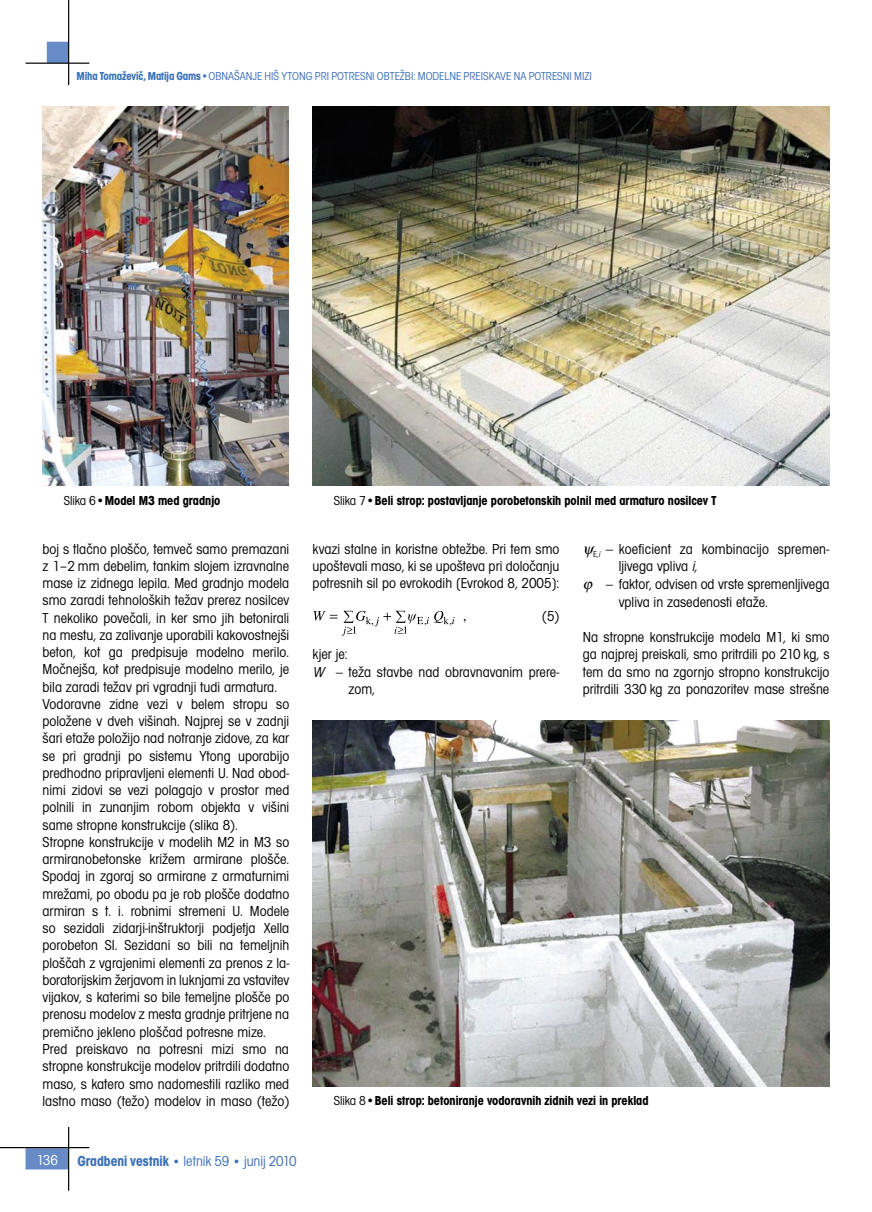
<style>
.page{position:relative;width:872px;height:1212px;background:#fff}
.page>*{position:absolute;margin:0;border:0;box-sizing:border-box;transform-origin:0 0}
.Osnovni_tekst{font:condensed 15px/17.2px "Avant Gar Got Itc TEE";color:#000;text-align:justify}
.t1{font:condensed 15px "Avant Gar Got Itc TEE";color:#3c71b6}
.t2{font:condensed 15px "Avant Gar Got Itc TEE";color:#fff}
.Podpisi{font:700 condensed 13.5px "Avant Gar Got Itc TEE";color:#000}
.t3{font:condensed 12px "Avant Gar Got Itc TEE";color:#3c71b6}
.s1{font-weight:700}
.s2{font-weight:400}
.s3{font-family:"Minion Pro";font-stretch:normal}
.s4{font-style:italic}
.s5{font-weight:700;font-size:13.5px}
</style>
<div class="page">
<div style="left:48px;top:42px;width:19px;height:20px;background:#678bc6"></div>
<div style="left:47px;top:42px;width:21px;height:21px;border:2px solid #678bc6"></div>
<div style="left:26px;top:1149px;width:41px;height:20px;background:#678bc6"></div>
<div style="left:26px;top:1148px;width:42px;height:21px;border:2px solid #678bc6"></div>
<hr style="left:0;top:1147px;width:89px;height:1px;background:#000">
<hr style="left:68px;top:1127px;width:1px;height:64px;background:#000">
<hr style="left:26px;top:63px;width:63px;height:1px;background:#000">
<hr style="left:68px;top:0;width:1px;height:85px;background:#000">
<img style="left:43px;top:106px;width:246px;height:379px">
<img style="left:313px;top:106px;width:516px;height:380px">
<img style="left:313px;top:721px;width:516px;height:365px">
<svg style="left:313px;top:611px;width:141px;height:25px"></svg>
<p class="t3" style="left:77px;top:70px;width:517px"><span class="s1">Miha Tomaževič, Matija Gams</span>•OBNAŠANJE HIŠ YTONG PRI POTRESNI OBTEŽBI: MODELNE PREISKAVE NA POTRESNI MIZI</p>
<p class="Podpisi" style="left:64px;top:492px;width:158px"><span class="s2">Slika 6•</span>Model M3 med gradnjo</p>
<p class="Podpisi" style="left:334px;top:492px;width:384px"><span class="s2">Slika 7•</span>Beli strop: postavljanje porobetonskih polnil med armaturo nosilcev T</p>
<p class="Osnovni_tekst" style="left:43px;top:540px;width:248px">boj s tlačno ploščo, temveč samo premazani z 1–2 mm debelim, tankim slojem izravnalne mase iz zidnega lepila. Med gradnjo modela smo zaradi tehnoloških težav prerez nosilcev T nekoliko povečali, in ker smo jih betonirali na mestu, za zalivanje uporabili kakovostnejši beton, kot ga predpisuje modelno merilo.<br>Močnejša, kot predpisuje modelno merilo, je bila zaradi težav pri vgradnji tudi armatura.</p>
<p class="Osnovni_tekst" style="left:43px;top:695px;width:248px">Vodoravne zidne vezi v belem stropu so položene v dveh višinah. Najprej se v zadnji šari etaže položijo nad notranje zidove, za kar se pri gradnji po sistemu Ytong uporabijo predhodno pripravljeni elementi U. Nad obod&shy;nimi zidovi se vezi polagajo v prostor med polnili in zunanjim robom objekta v višini same stropne konstrukcije (slika 8).</p>
<p class="Osnovni_tekst" style="left:43px;top:833px;width:248px">Stropne konstrukcije v modelih M2 in M3 so armiranobetonske križem armirane plošče.<br>Spodaj in zgoraj so armirane z armaturnimi mrežami, po obodu pa je rob plošče dodatno armiran s t. i. robnimi stremeni U. Modele so sezidali zidarji-inštruktorji podjetja Xella porobeton SI. Sezidani so bili na temeljnih ploščah z vgrajenimi elementi za prenos z la&shy;boratorijskim žerjavom in luknjami za vstavitev vijakov, s katerimi so bile temeljne plošče po prenosu modelov z mesta gradnje pritrjene na premično jekleno ploščad potresne mize.</p>
<p class="Osnovni_tekst" style="left:43px;top:1040px;width:248px">Pred preiskavo na potresni mizi smo na stropne konstrukcije modelov pritrdili dodatno maso, s katero smo nadomestili razliko med lastno maso (težo) modelov in maso (težo)</p>
<p class="Osnovni_tekst" style="left:313px;top:540px;width:248px">kvazi stalne in koristne obtežbe. Pri tem smo upoštevali maso, ki se upošteva pri določanju potresnih sil po evrokodih [Evrokod 8, 2005]:</p>
<p class="Osnovni_tekst" style="left:619px;top:541px;width:212px;text-indent:-26px"><sub>E,</sub><sub>i</sub> <span class="s3">−</span> koeficient za kombinacijo spremen&shy;ljivega vpliva <span class="s4">i</span>,</p>
<p class="Osnovni_tekst" style="left:619px;top:576px;width:212px;text-indent:-14px"><span class="s3">−</span> faktor, odvisen od vrste spremenljivega vpliva in zasedenosti etaže.</p>
<p class="Osnovni_tekst" style="left:583px;top:629px;width:248px">Na stropne konstrukcije modela M1, ki smo ga najprej preiskali, smo pritrdili po 210 kg, s tem da smo na zgornjo stropno konstrukcijo pritrdili 330 kg za ponazoritev mase strešne</p>
<p class="Osnovni_tekst" style="left:542px;top:607px;width:19px">(5)</p>
<p class="Osnovni_tekst" style="left:313px;top:646px;width:36px">kjer je:</p>
<p class="Osnovni_tekst" style="left:349px;top:663px;width:212px;text-indent:-36px"><span class="s4">W</span> <span class="s3">−</span> teža stavbe nad obravnavanim prere&shy;zom,</p>
<p class="Podpisi" style="left:334px;top:1093px;width:316px"><span class="s2">Slika 8•</span>Beli strop: betoniranje vodoravnih zidnih vezi in preklad</p>
<p class="t2" style="left:36px;top:1152px;width:23px">136</p>
<p class="t1" style="left:77px;top:1152px;width:221px"><span class="s1">Gradbeni vestnik</span> <span class="s5">•</span> letnik 59 <span class="s5">•</span> junij 2010</p>
</div>
